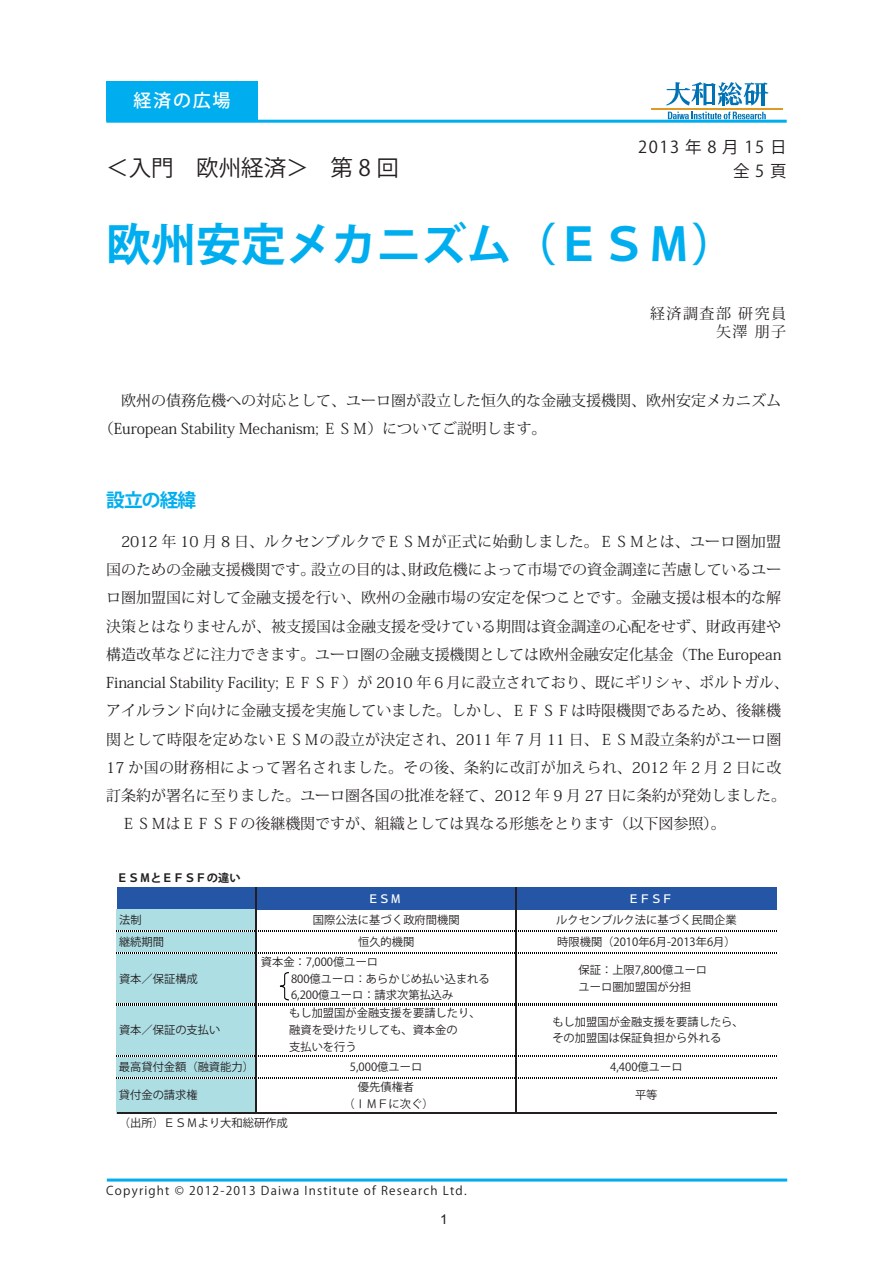
<style>
.page{position:relative;width:893px;height:1263px;background:#fff}
.page>*{position:absolute;margin:0;border:0;box-sizing:border-box;transform-origin:0 0}
.t1{font:700 45px "Koz Go Pro";color:#00aeef}
.t2{font:22.5px "Koz Go Pro";color:#231f20}
.t3{font:700 18.75px "Koz Go Pro";letter-spacing:-.05em;color:#00aeef}
.t4{font:500 18px "Koz Go Pro";letter-spacing:.1em;color:#fff}
.t5{font:16.5px "Koz Go Pro";letter-spacing:.35em;color:#231f20}
.t6{font:15px/28.2px "Koz Min Pro";color:#231f20}
.t7{font:15px "Koz Min Pro";letter-spacing:.02em;color:#231f20}
.t8{font:15px/18px "Koz Min Pro";letter-spacing:.1em;color:#231f20;text-align:right}
.t9{font:13.5px "Arial";color:#231f20}
.t10{font:12px "Koz Go Pro";letter-spacing:.1em;color:#231f20}
.t11{font:11.25px/16.8px "Koz Go Pro";color:#231f20}
.t12{font:700 11.25px "Koz Go Pro";color:#231f20}
.t13{font:500 11.25px "Koz Go Pro";color:#fff}
</style>
<div class="page">
<hr style="left:651px;top:109px;width:132px;height:1px;background:#dd9b26">
<svg style="left:668px;top:112px;width:98px;height:7px"></svg>
<svg style="left:666px;top:82px;width:102px;height:23px"></svg>
<hr style="left:106px;top:120px;width:681px;height:3px;background:#00aeef">
<div style="left:106px;top:81px;width:152px;height:39px;background:#00aeef"></div>
<hr style="left:107px;top:1178px;width:680px;height:3px;background:#00aeef">
<div style="left:117px;top:887px;width:660px;height:22px;background:#2556a6"></div>
<div style="left:117px;top:909px;width:139px;height:204px;background:#acdee4"></div>
<hr style="left:117px;top:930px;width:138px;height:2px;background:#bfbfbf">
<hr style="left:257px;top:930px;width:259px;height:2px;background:#bfbfbf">
<hr style="left:117px;top:952px;width:138px;height:2px;background:#bfbfbf">
<hr style="left:257px;top:952px;width:259px;height:2px;background:#bfbfbf">
<hr style="left:117px;top:1004px;width:138px;height:1px;background:#bfbfbf">
<hr style="left:257px;top:1004px;width:259px;height:1px;background:#bfbfbf">
<hr style="left:117px;top:1055px;width:138px;height:2px;background:#bfbfbf">
<hr style="left:257px;top:1055px;width:259px;height:2px;background:#bfbfbf">
<hr style="left:117px;top:1077px;width:138px;height:1px;background:#bfbfbf">
<hr style="left:257px;top:1077px;width:259px;height:1px;background:#bfbfbf">
<hr style="left:255px;top:887px;width:2px;height:227px;background:#231f20">
<hr style="left:516px;top:887px;width:1px;height:227px;background:#231f20">
<hr style="left:517px;top:930px;width:260px;height:2px;background:#bfbfbf">
<hr style="left:517px;top:952px;width:260px;height:2px;background:#bfbfbf">
<hr style="left:517px;top:1004px;width:260px;height:1px;background:#bfbfbf">
<hr style="left:517px;top:1055px;width:260px;height:2px;background:#bfbfbf">
<hr style="left:517px;top:1077px;width:260px;height:1px;background:#bfbfbf">
<hr style="left:117px;top:1112px;width:660px;height:2px;background:#231f20">
<svg style="left:280px;top:972px;width:9px;height:28px"></svg>
<p class="t4" style="left:133px;top:89px;width:99px">経済の広場</p>
<p class="t5" style="left:638px;top:136px;width:150px">2013年8月15日</p>
<h2 class="t2" style="left:106px;top:153px;width:294px">＜入門　欧州経済＞ 第 8 回</h2>
<p class="t5" style="left:733px;top:160px;width:55px">全5頁</p>
<h1 class="t1" style="left:106px;top:215px;width:631px">欧州安定メカニズム（ＥＳＭ）</h1>
<p class="t8" style="left:650px;top:304px;width:138px">経済調査部 研究員矢澤 朋子</p>
<p class="t6" style="left:99px;top:386px;width:684px;text-indent:22px">欧州の債務危機への対応として、ユーロ圏が設立した恒久的な金融支援機関、欧州安定メカニズム（European Stability Mechanism; ＥＳＭ）についてご説明します。</p>
<p class="t3" style="left:106px;top:488px;width:92px">設立の経緯</p>
<p class="t6" style="left:121px;top:527px;width:661px">2012 年 10 月 8 日、ルクセンブルクでＥＳＭが正式に始動しました。ＥＳＭとは、ユーロ圏加盟</p>
<p class="t6" style="left:106px;top:555px;width:676px">国のための金融支援機関です。設立の目的は、財政危機によって市場での資金調達に苦慮しているユー</p>
<p class="t6" style="left:106px;top:583px;width:676px">ロ圏加盟国に対して金融支援を行い、欧州の金融市場の安定を保つことです。金融支援は根本的な解</p>
<p class="t6" style="left:106px;top:611px;width:676px">決策とはなりませんが、被支援国は金融支援を受けている期間は資金調達の心配をせず、財政再建や</p>
<p class="t6" style="left:106px;top:640px;width:676px">構造改革などに注力できます。ユーロ圏の金融支援機関としては欧州金融安定化基金（The European</p>
<p class="t6" style="left:106px;top:668px;width:684px">Financial Stability Facility; ＥＦＳＦ）が 2010 年６月に設立されており、既にギリシャ、ポルトガル、</p>
<p class="t6" style="left:106px;top:696px;width:676px">アイルランド向けに金融支援を実施していました。しかし、ＥＦＳＦは時限機関であるため、後継機</p>
<p class="t6" style="left:106px;top:724px;width:677px">関として時限を定めないＥＳＭの設立が決定され、2011 年 7 月 11 日、ＥＳＭ設立条約がユーロ圏</p>
<p class="t7" style="left:106px;top:756px;width:676px">17 か国の財務相によって署名されました。その後、条約に改訂が加えられ、2012 年 2 月 2 日に改</p>
<p class="t6" style="left:106px;top:781px;width:681px">訂条約が署名に至りました。ユーロ圏各国の批准を経て、2012 年 9 月 27 日に条約が発効しました。</p>
<p class="t6" style="left:121px;top:809px;width:606px">ＥＳＭはＥＦＳＦの後継機関ですが、組織としては異なる形態をとります（以下図参照）。</p>
<p class="t12" style="left:117px;top:870px;width:125px">ＥＳＭとＥＦＳＦの違い</p>
<p class="t13" style="left:368px;top:892px;width:35px">ＥＳＭ</p>
<p class="t13" style="left:628px;top:892px;width:47px">ＥＦＳＦ</p>
<p class="t11" style="left:119px;top:911px;width:24px">法制</p>
<p class="t11" style="left:313px;top:911px;width:148px">国際公法に基づく政府間機関</p>
<p class="t11" style="left:556px;top:911px;width:182px">ルクセンブルク法に基づく民間企業</p>
<p class="t11" style="left:119px;top:933px;width:47px">継続期間</p>
<p class="t11" style="left:358px;top:933px;width:58px">恒久的機関</p>
<p class="t11" style="left:557px;top:933px;width:180px">時限機関（2010年6月-2013年6月）</p>
<p class="t11" style="left:119px;top:970px;width:80px">資本／保証構成</p>
<p class="t11" style="left:280px;top:953px;width:212px;text-indent:-19px">資本金：7,000億ユーロ<br>　800億ユーロ：あらかじめ払い込まれる　6,200億ユーロ：請求次第払込み</p>
<p class="t11" style="left:579px;top:962px;width:130px">保証：上限7,800億ユーロユーロ圏加盟国が分担</p>
<p class="t11" style="left:119px;top:1022px;width:103px">資本／保証の支払い</p>
<p class="t11" style="left:289px;top:1005px;width:193px">もし加盟国が金融支援を要請したり、融資を受けたりしても、資本金の<br>支払いを行う</p>
<p class="t11" style="left:552px;top:1013px;width:193px">もし加盟国が金融支援を要請したら、その加盟国は保証負担から外れる</p>
<p class="t11" style="left:119px;top:1058px;width:137px">最高貸付金額（融資能力）</p>
<p class="t11" style="left:350px;top:1058px;width:74px">5,000億ユーロ</p>
<p class="t11" style="left:610px;top:1058px;width:74px">4,400億ユーロ</p>
<p class="t11" style="left:119px;top:1087px;width:80px">貸付金の請求権</p>
<p class="t11" style="left:344px;top:1079px;width:92px;text-align:center">優先債権者<br>（ＩＭＦに次ぐ）</p>
<p class="t11" style="left:635px;top:1087px;width:24px">平等</p>
<p class="t11" style="left:119px;top:1115px;width:170px">（出所）ＥＳＭより大和総研作成</p>
<p class="t10" style="left:106px;top:1182px;width:362px">Copyright © 2012-2013 Daiwa Institute of Research Ltd.</p>
<p class="t9" style="left:440px;top:1210px;width:9px">1</p>
</div>
